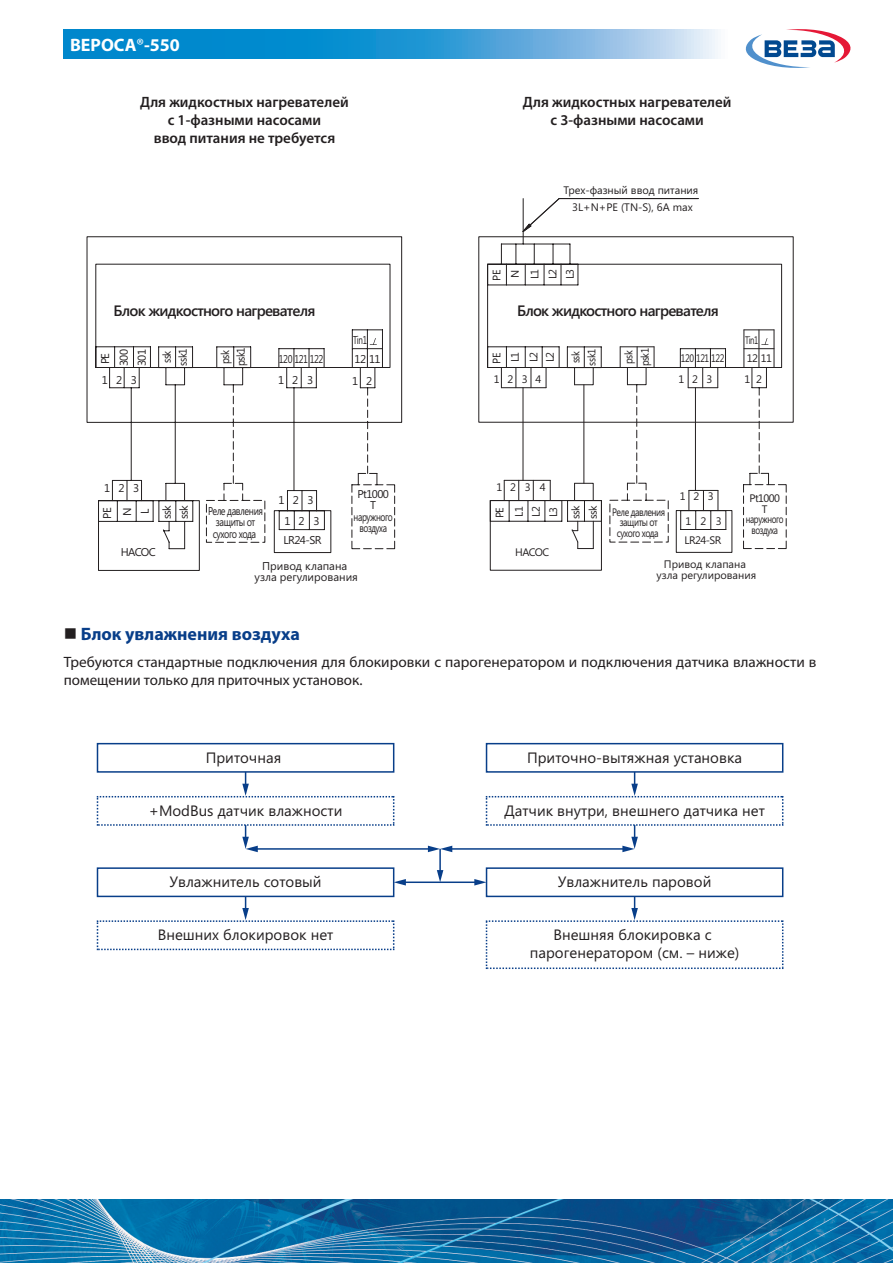
<style>
.page{position:relative;width:893px;height:1263px;background:#fff}
.page>*{position:absolute;margin:0;border:0;box-sizing:border-box;transform-origin:0 0}
.t1{font:700 18px "Myriad Pro";color:#083e89}
.t2{font:700 18px "Myriad Pro";color:#fff}
.t3{font:15px/18px "Segoe UI";color:#231f20;text-align:center}
.t4{font:15px/18px "Myriad Pro";letter-spacing:.005em;color:#231f20}
.t5{font:600 15px/18px "Myriad Pro";color:#231f20;text-align:center}
.t6{font:600 15px "Segoe UI";letter-spacing:-.05em;color:#231f20}
.t7{font:11.25px/11.2px "Segoe UI";letter-spacing:-.05em;color:#231f20}
.t8{font:11.25px/11.2px "Segoe UI";letter-spacing:-.05em;color:#231f20;text-align:center;scale:.8 1}
.t9{font:11.25px/11.2px "Segoe UI";color:#231f20;text-align:center}
.t10{font:11.25px/15.9px "Segoe UI";letter-spacing:-.05em;color:#231f20;scale:.89 1}
.t11{font:11.25px "Segoe UI";letter-spacing:-.05em;color:#231f20;scale:.71 1}
.t12{font:10.95px/10.9px "Segoe UI";letter-spacing:-.05em;color:#231f20}
.t13{font:10.95px/10.9px "Segoe UI";color:#231f20;text-align:center}
.t14{font:10.95px/10.9px "Segoe UI";letter-spacing:-.05em;color:#231f20;text-align:center;scale:.8 1}
.t15{font:10.95px/16.4px "Segoe UI";letter-spacing:-.05em;color:#231f20;scale:.89 1}
.t16{font:10.95px "Segoe UI";letter-spacing:-.05em;color:#231f20;scale:.71 1}
.s1{font-weight:400}
</style>
<div class="page">
<svg style="left:64px;top:30px;width:682px;height:28px;background:#44a4d9"></svg>
<svg style="left:746px;top:29px;width:104px;height:39px"></svg>
<img style="left:0;top:1200px;width:893px;height:63px">
<svg style="left:96px;top:742px;width:299px;height:154px"></svg>
<svg style="left:96px;top:896px;width:299px;height:55px"></svg>
<div style="left:486px;top:743px;width:297px;height:30px;border:2px solid #083e89"></div>
<svg style="left:485px;top:896px;width:299px;height:73px"></svg>
<div style="left:486px;top:867px;width:297px;height:30px;border:2px solid #083e89"></div>
<hr style="left:256px;top:848px;width:174px;height:2px;background:#083e89">
<svg style="left:96px;top:772px;width:299px;height:80px"></svg>
<hr style="left:450px;top:848px;width:175px;height:2px;background:#083e89">
<svg style="left:428px;top:846px;width:24px;height:6px"></svg>
<svg style="left:485px;top:772px;width:299px;height:80px"></svg>
<hr style="left:404px;top:882px;width:72px;height:1px;background:#083e89">
<svg style="left:394px;top:879px;width:12px;height:7px"></svg>
<svg style="left:474px;top:879px;width:12px;height:7px"></svg>
<hr style="left:439px;top:849px;width:2px;height:23px;background:#083e89">
<svg style="left:437px;top:870px;width:6px;height:12px"></svg>
<svg style="left:86px;top:236px;width:316px;height:335px"></svg>
<svg style="left:370px;top:338px;width:7px;height:7px"></svg>
<svg style="left:675px;top:549px;width:58px;height:4px"></svg>
<svg style="left:489px;top:549px;width:113px;height:22px"></svg>
<svg style="left:487px;top:198px;width:300px;height:351px"></svg>
<hr style="left:620px;top:346px;width:34px;height:1px;background:#231f20">
<hr style="left:620px;top:367px;width:34px;height:1px;background:#231f20">
<svg style="left:620px;top:347px;width:1px;height:20px"></svg>
<svg style="left:654px;top:347px;width:1px;height:21px"></svg>
<svg style="left:637px;top:347px;width:1px;height:20px"></svg>
<hr style="left:744px;top:329px;width:30px;height:1px;background:#231f20">
<hr style="left:744px;top:367px;width:30px;height:1px;background:#231f20">
<hr style="left:743px;top:330px;width:1px;height:38px;background:#231f20">
<hr style="left:758px;top:330px;width:1px;height:38px;background:#231f20">
<hr style="left:774px;top:330px;width:1px;height:38px;background:#231f20">
<hr style="left:744px;top:348px;width:30px;height:1px;background:#231f20">
<svg style="left:761px;top:338px;width:7px;height:7px"></svg>
<svg style="left:522px;top:198px;width:38px;height:34px"></svg>
<hr style="left:559px;top:198px;width:139px;height:1px;background:#231f20">
<p class="t2" style="left:70px;top:34px;width:111px">ВЕРОСА<span class="s1">®</span>-550</p>
<p class="t5" style="left:140px;top:92px;width:210px">Для жидкостных нагревателей с 1-фазными насосами<br>ввод питания не требуется</p>
<p class="t5" style="left:523px;top:92px;width:210px">Для жидкостных нагревателей с 3-фазными насосами</p>
<p class="t13" style="left:563px;top:181px;width:136px;line-height:17.2px">Трех-фазный ввод питания<br>3L+N+PE (TN-S), 6A max</p>
<p class="t12" style="left:488px;top:281px;width:13px;line-height:18.1px;rotate:-90deg">PE<br>N</p>
<p class="t12" style="left:526px;top:279px;width:12px;line-height:17.7px;text-align:justify;rotate:-90deg">L1<br>L2<br>L3</p>
<p class="t6" style="left:114px;top:302px;width:203px">Блок жидкостного нагревателя</p>
<p class="t6" style="left:517px;top:302px;width:203px">Блок жидкостного нагревателя</p>
<p class="t10" style="left:175px;top:366px;width:21px;rotate:-90deg">ssk1</p>
<p class="t10" style="left:217px;top:366px;width:23px;rotate:-90deg">psk psk1</p>
<p class="t7" style="left:115px;top:366px;width:19px;line-height:17.9px;rotate:-90deg">300<br>301</p>
<p class="t10" style="left:159px;top:363px;width:16px;rotate:-90deg">ssk</p>
<p class="t7" style="left:100px;top:364px;width:13px;rotate:-90deg">PE</p>
<p class="t8" style="left:278px;top:348px;width:58px;line-height:21px;text-align:left">120 121 122<br>123</p>
<p class="t7" style="left:102px;top:375px;width:37px">123</p>
<p class="t11" style="left:353px;top:334px;width:21px">Tin1</p>
<p class="t7" style="left:352px;top:375px;width:8px">1</p>
<p class="t7" style="left:354px;top:353px;width:28px">12 11</p>
<p class="t7" style="left:366px;top:375px;width:8px">2</p>
<p class="t16" style="left:745px;top:334px;width:20px">Tin1</p>
<p class="t12" style="left:744px;top:374px;width:7px">1</p>
<p class="t15" style="left:584px;top:366px;width:20px;rotate:-90deg">ssk1</p>
<p class="t15" style="left:620px;top:366px;width:22px;rotate:-90deg">psk psk1</p>
<p class="t15" style="left:568px;top:363px;width:15px;rotate:-90deg">ssk</p>
<p class="t12" style="left:488px;top:364px;width:13px;line-height:18.5px;text-align:justify;rotate:-90deg">PE L1<br>L2</p>
<p class="t12" style="left:544px;top:362px;width:12px;rotate:-90deg">L2</p>
<p class="t14" style="left:681px;top:353px;width:56px">120 121 122</p>
<p class="t12" style="left:747px;top:353px;width:27px">12 11</p>
<p class="t12" style="left:494px;top:373px;width:49px">1234</p>
<p class="t12" style="left:678px;top:373px;width:35px">123</p>
<p class="t12" style="left:756px;top:374px;width:7px">2</p>
<p class="t7" style="left:104px;top:482px;width:37px">123</p>
<p class="t7" style="left:97px;top:519px;width:13px;line-height:20px;rotate:-90deg">PE<br>N</p>
<p class="t7" style="left:139px;top:514px;width:7px;rotate:-90deg">L</p>
<p class="t7" style="left:178px;top:519px;width:16px;rotate:-90deg">ssk</p>
<p class="t7" style="left:161px;top:519px;width:16px;rotate:-90deg">ssk</p>
<p class="t8" style="left:208px;top:506px;width:70px">Реле давления защиты от сухого хода</p>
<p class="t7" style="left:278px;top:494px;width:37px">123</p>
<p class="t7" style="left:284px;top:515px;width:37px">123</p>
<p class="t7" style="left:283px;top:535px;width:40px">LR24-SR</p>
<p class="t7" style="left:354px;top:488px;width:41px;text-align:center">Pt1000<br>T наружного воздуха</p>
<p class="t12" style="left:497px;top:482px;width:51px">1234</p>
<p class="t12" style="left:490px;top:518px;width:13px;line-height:19.2px;rotate:-90deg">PE<br>L1</p>
<p class="t12" style="left:530px;top:517px;width:12px;rotate:-90deg">L2</p>
<p class="t12" style="left:567px;top:519px;width:15px;line-height:17.2px;rotate:-90deg">ssk ssk</p>
<p class="t12" style="left:548px;top:517px;width:12px;rotate:-90deg">L3</p>
<p class="t14" style="left:612px;top:506px;width:68px">Реле давления защиты от сухого хода</p>
<p class="t12" style="left:680px;top:491px;width:35px">123</p>
<p class="t12" style="left:685px;top:515px;width:38px">123</p>
<p class="t12" style="left:684px;top:534px;width:38px">LR24-SR</p>
<p class="t12" style="left:746px;top:492px;width:39px;text-align:center">Pt1000<br>T наружного воздуха</p>
<p class="t7" style="left:121px;top:547px;width:37px">НАСОС</p>
<p class="t12" style="left:515px;top:547px;width:35px">НАСОС</p>
<p class="t9" style="left:255px;top:560px;width:105px">Привод клапана узла регулирования</p>
<p class="t13" style="left:656px;top:559px;width:101px">Привод клапана узла регулирования</p>
<p class="t1" style="left:81px;top:623px;width:221px">Блок увлажнения воздуха</p>
<p class="t4" style="left:64px;top:652px;width:754px">Требуются стандартные подключения для блокировки с парогенератором и подключения датчика влажности в помещении только для приточных установок.</p>
<p class="t3" style="left:206px;top:748px;width:77px">Приточная</p>
<p class="t3" style="left:149px;top:801px;width:195px">+ModBus датчик влажности</p>
<p class="t3" style="left:527px;top:748px;width:216px">Приточно-вытяжная установка</p>
<p class="t3" style="left:504px;top:801px;width:262px">Датчик внутри, внешнего датчика нет</p>
<p class="t3" style="left:170px;top:873px;width:154px">Увлажнитель сотовый</p>
<p class="t3" style="left:558px;top:873px;width:155px">Увлажнитель паровой</p>
<p class="t3" style="left:158px;top:926px;width:177px">Внешних блокировок нет</p>
<p class="t3" style="left:530px;top:926px;width:211px">Внешняя блокировка с парогенератором (см. – ниже)</p>
</div>
